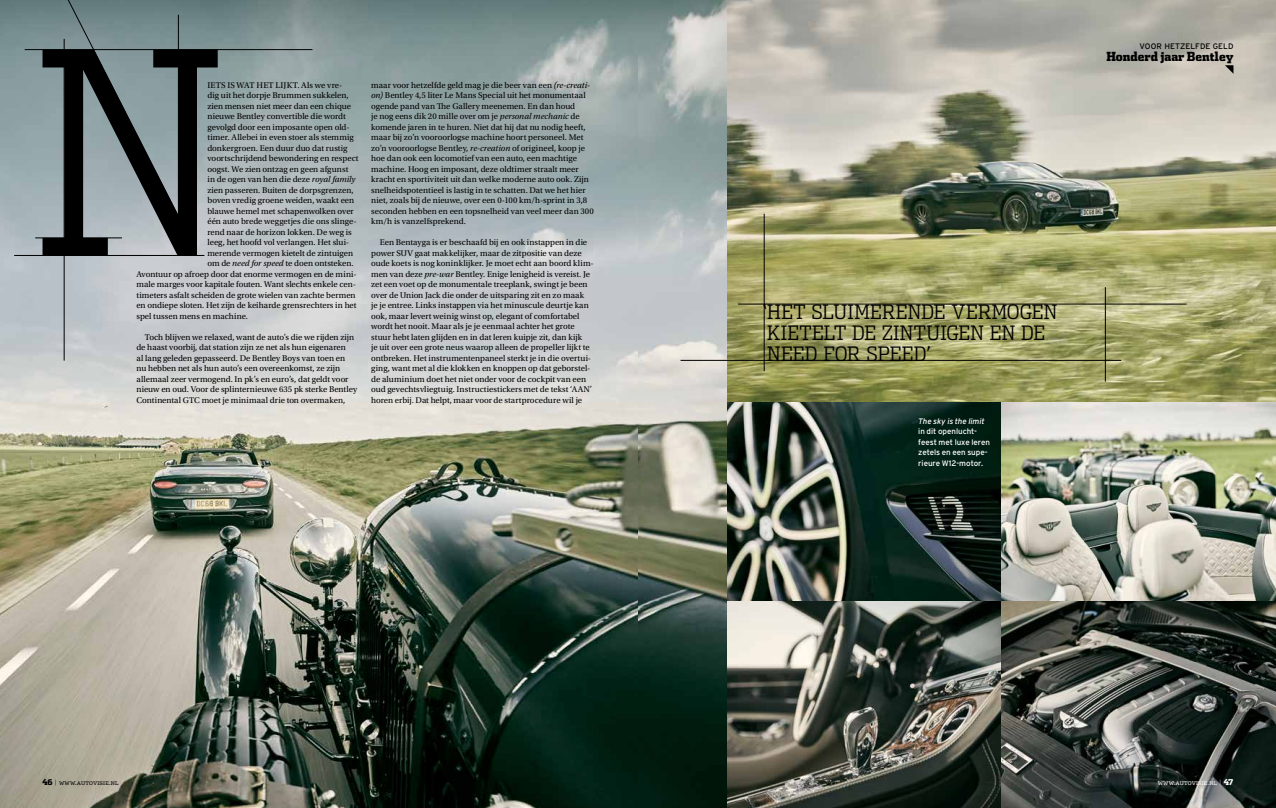
<style>
.page{position:relative;width:1276px;height:808px;background:#fff}
.page>*{position:absolute;margin:0;border:0;box-sizing:border-box;transform-origin:0 0}
.t1{font:300 20px/21px "Dispatch Cond";color:#000}
.t2{font:900 12.5px "Dispatch Cond";color:#000}
.t3{font:8.8px/10.5px "Utopia Std";letter-spacing:-.005em;color:#000}
.t4{font:8.8px "Utopia Std";letter-spacing:.015em;color:#000}
.t5{font:8px/10.5px "Interstate";letter-spacing:-.005em;color:#fff}
.t6{font:8px "Interstate";letter-spacing:.01em;color:#000}
.t7{font:italic 8px "Interstate";letter-spacing:-.005em;color:#fff}
.t8{font:5px "Dispatch";letter-spacing:.035em;color:#000}
.t9{font:5px "Dispatch";letter-spacing:.035em;color:#fff}
.s1{font-style:italic}
.s2{font-family:"Dispatch Cond";font-weight:900;font-size:8px}
.s3{font-family:"Dispatch Cond";font-weight:300;font-size:7.2px}
</style>
<div class="page">
<img style="left:638px;top:0;width:89px;height:808px">
<svg style="left:727px;top:0;width:549px;height:403px;background:#a8a884"></svg>
<svg style="left:727px;top:403px;width:274px;height:199px;background:#35453d"></svg>
<img style="left:1001px;top:403px;width:275px;height:199px">
<svg style="left:727px;top:602px;width:274px;height:206px;background:#5e6158"></svg>
<svg style="left:1001px;top:602px;width:275px;height:206px;background:#3e443f"></svg>
<img style="left:0;top:0;width:638px;height:808px">
<hr style="left:680px;top:360px;width:441px;height:1px;background:#000">
<hr style="left:738px;top:304px;width:448px;height:1px;background:#000">
<hr style="left:764px;top:214px;width:1px;height:157px;background:#000">
<hr style="left:64px;top:39px;width:1px;height:322px;background:#000">
<hr style="left:1105px;top:287px;width:1px;height:95px;background:#000">
<svg style="left:43px;top:0;width:175px;height:256px;background:#647073"></svg>
<hr style="left:25px;top:49px;width:287px;height:1px;background:#000">
<hr style="left:14px;top:255px;width:190px;height:1px;background:#000">
<hr style="left:35px;top:238px;width:87px;height:1px;background:#000">
<svg style="left:1225px;top:65px;width:8px;height:9px"></svg>
<p class="t4" style="left:207px;top:80px;width:136px">IETS IS WAT HET LIJKT. Als we vre-</p>
<p class="t3" style="left:207px;top:90px;width:143px">dig uit het dorpje Brummen sukkelen,</p>
<p class="t3" style="left:207px;top:101px;width:145px">zien mensen niet meer dan een chique</p>
<p class="t3" style="left:207px;top:111px;width:140px">nieuwe Bentley convertible die wordt</p>
<p class="t3" style="left:207px;top:122px;width:144px">gevolgd door een imposante open old-</p>
<p class="t3" style="left:207px;top:132px;width:148px">timer. Allebei in even stoer als stemmig</p>
<p class="t3" style="left:207px;top:143px;width:142px">donkergroen. Een duur duo dat rustig</p>
<p class="t3" style="left:207px;top:153px;width:153px">voortschrijdend bewondering en respect</p>
<p class="t3" style="left:207px;top:164px;width:142px">oogst. We zien ontzag en geen afgunst</p>
<p class="t3" style="left:207px;top:174px;width:149px">in de ogen van hen die deze <span class="s1">royal family</span></p>
<p class="t3" style="left:207px;top:185px;width:148px">zien passeren. Buiten de dorpsgrenzen,</p>
<p class="t3" style="left:207px;top:195px;width:148px">boven vredig groene weiden, waakt een</p>
<p class="t3" style="left:207px;top:206px;width:148px">blauwe hemel met schapenwolken over</p>
<p class="t3" style="left:207px;top:216px;width:151px">één auto brede weggetjes die ons slinge-</p>
<p class="t3" style="left:207px;top:227px;width:146px">rend naar de horizon lokken. De weg is</p>
<p class="t3" style="left:207px;top:237px;width:143px">leeg, het hoofd vol verlangen. Het slui-</p>
<p class="t3" style="left:207px;top:248px;width:147px">merende vermogen kietelt de zintuigen</p>
<p class="t3" style="left:207px;top:258px;width:148px">om de <span class="s1">need for speed</span> te doen ontsteken.</p>
<p class="t3" style="left:136px;top:269px;width:222px">Avontuur op afroep door dat enorme vermogen en de mini-</p>
<p class="t3" style="left:136px;top:279px;width:221px">male marges voor kapitale fouten. Want slechts enkele cen-</p>
<p class="t3" style="left:136px;top:290px;width:221px">timeters asfalt scheiden de grote wielen van zachte bermen</p>
<p class="t3" style="left:136px;top:300px;width:222px">en ondiepe sloten. Het zijn de keiharde grensrechters in het</p>
<p class="t3" style="left:136px;top:311px;width:113px">spel tussen mens en machine.</p>
<p class="t3" style="left:136px;top:332px;width:222px;text-indent:9px">Toch blijven we relaxed, want de auto’s die we rijden zijn de haast voorbij, dat station zijn ze net als hun eigenaren<br>al lang geleden gepasseerd. De Bentley Boys van toen en<br>nu hebben net als hun auto’s een overeenkomst, ze zijn allemaal zeer vermogend. In pk’s en euro’s, dat geldt voor nieuw en oud. Voor de splinternieuwe 635 pk sterke Bentley Continental GTC moet je minimaal drie ton overmaken,</p>
<p class="t3" style="left:371px;top:80px;width:224px">maar voor hetzelfde geld mag je die beer van een <span class="s1">(re-creati&shy;on)</span> Bentley 4,5 liter Le Mans Special uit het monumentaal ogende pand van The Gallery meenemen. En dan houd<br>je nog eens dik 20 mille over om je <span class="s1">personal mechanic</span> de komende jaren in te huren. Niet dat hij dat nu nodig heeft, maar bij zo’n vooroorlogse machine hoort personeel. Met zo’n vooroorlogse Bentley, <span class="s1">re-creation</span> of origineel, koop je hoe dan ook een locomotief van een auto, een machtige machine. Hoog en imposant, deze oldtimer straalt meer kracht en sportiviteit uit dan welke moderne auto ook. Zijn snelheidspotentieel is lastig in te schatten. Dat we het hier niet, zoals bij de nieuwe, over een 0-100 km/h-sprint in 3,8 seconden hebben en een topsnelheid van veel meer dan 300 km/h is vanzelfsprekend.</p>
<p class="t3" style="left:371px;top:237px;width:224px;text-indent:9px">Een Bentayga is er beschaafd bij en ook instappen in die power SUV gaat makkelijker, maar de zitpositie van deze oude koets is nog koninklijker. Je moet echt aan boord klim&shy;men van deze <span class="s1">pre-war</span> Bentley. Enige lenigheid is vereist. Je zet een voet op de monumentale treeplank, swingt je been over de Union Jack die onder de uitsparing zit en zo maak<br>je je entree. Links instappen via het minuscule deurtje kan ook, maar levert weinig winst op, elegant of comfortabel wordt het nooit. Maar als je je eenmaal achter het grote stuur hebt laten glijden en in dat leren kuipje zit, dan kijk<br>je uit over een grote neus waarop alleen de propeller lijkt te ontbreken. Het instrumentenpaneel sterkt je in die overtui&shy;ging, want met al die klokken en knoppen op dat geborstel&shy;de aluminium doet het niet onder voor de cockpit van een oud gevechtsvliegtuig. Instructiestickers met de tekst ‘AAN’ horen erbij. Dat helpt, maar voor de startprocedure wil je</p>
<p class="t6" style="left:1139px;top:42px;width:95px">VOOR HETZELFDE GELD</p>
<h2 class="t2" style="left:1106px;top:49px;width:129px">Honderd jaar Bentley</h2>
<h1 class="t1" style="left:762px;top:301px;width:297px">‘HET SLUIMERENDE VERMOGEN<br>KIETELT DE ZINTUIGEN EN DE<br>NEED FOR SPEED’</h1>
<p class="t7" style="left:918px;top:416px;width:68px">The sky is the limit</p>
<p class="t5" style="left:918px;top:426px;width:73px">in dit openlucht&shy;feest met luxe leren zetels en een supe&shy;rieure W12-motor.</p>
<p class="t8" style="left:43px;top:780px;width:77px"><span class="s2">46</span> <span class="s3">|</span> WWW.AUTOVISIE.NL</p>
<p class="t9" style="left:1157px;top:780px;width:77px">WWW.AUTOVISIE.NL <span class="s3">|</span> <span class="s2">47</span></p>
</div>
